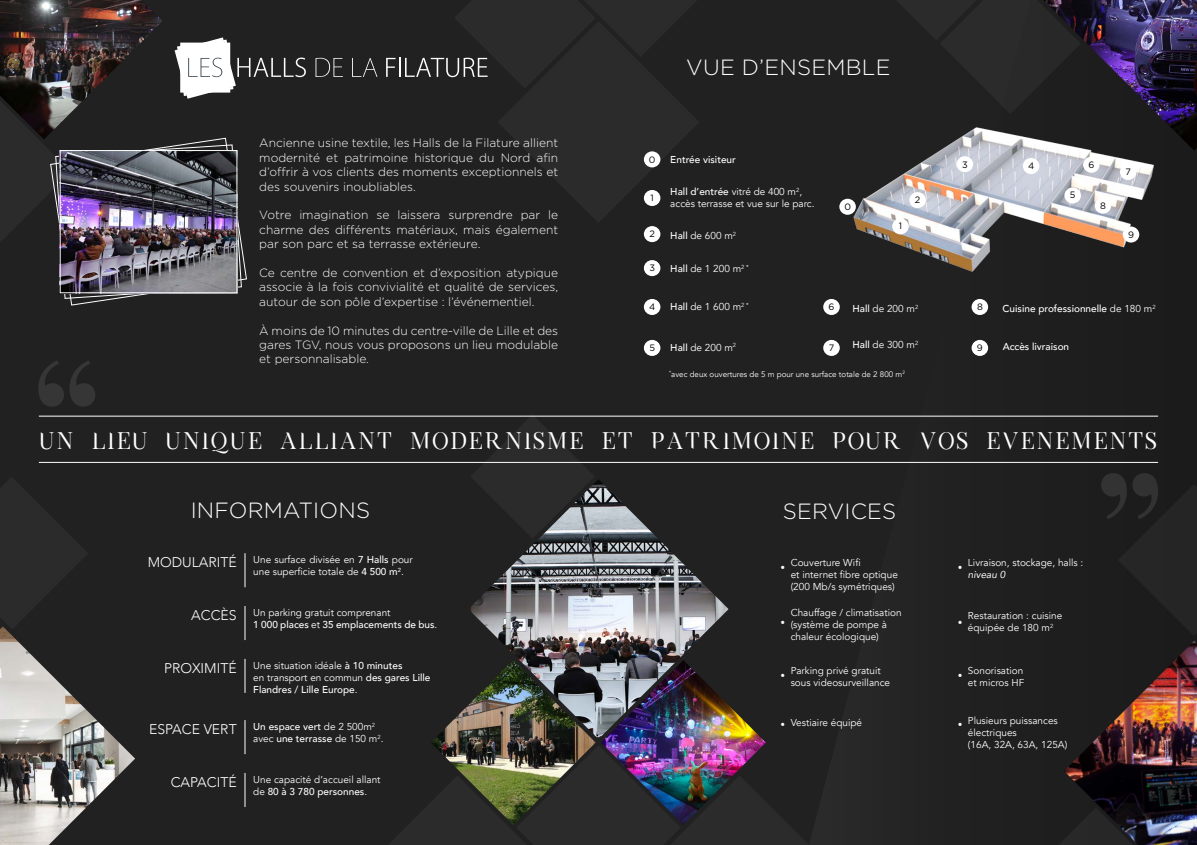
<style>
.page{position:relative;width:1197px;height:845px;background:#fff}
.page>*{position:absolute;margin:0;border:0;box-sizing:border-box;transform-origin:0 0}
.t1{font:23px "Exodus Personal Use Sharpen";color:#fff}
.t2{font:300 22px "Gotham";letter-spacing:.01em;color:#fff}
.t3{font:300 14px "Avenir";color:#fff}
.t4{font:300 12px/14.4px "Gotham";color:#fff;text-align:justify}
.t5{font:12px "Minion Pro";color:#fff}
.t6{font:10px/12px "Avenir";color:#fff}
.t7{font:500 10px/12px "Avenir";color:#fff}
.t8{font:italic 10px "Avenir";color:#fff}
.t9{font:9.2px "Gotham";color:#000}
.t10{font:8px "Avenir";color:#fff}
.s1{font-weight:500}
.s2{font-weight:400}
</style>
<div class="page">
<div style="left:0;top:0;width:1196px;height:845px;background:#212121"></div>
<img style="left:847px;top:127px;width:307px;height:145px">
<div style="left:892px;top:218px;width:16px;height:16px;background:#fff;border-radius:50%"></div>
<div style="left:839px;top:199px;width:16px;height:16px;background:#fff;border-radius:50%"></div>
<div style="left:643px;top:226px;width:17px;height:16px;background:#fff;border-radius:50%"></div>
<div style="left:643px;top:260px;width:17px;height:16px;background:#fff;border-radius:50%"></div>
<div style="left:643px;top:299px;width:17px;height:16px;background:#fff;border-radius:50%"></div>
<div style="left:823px;top:299px;width:16px;height:16px;background:#fff;border-radius:50%"></div>
<div style="left:971px;top:299px;width:16px;height:16px;background:#fff;border-radius:50%"></div>
<div style="left:643px;top:340px;width:17px;height:16px;background:#fff;border-radius:50%"></div>
<div style="left:823px;top:340px;width:16px;height:16px;background:#fff;border-radius:50%"></div>
<div style="left:971px;top:340px;width:16px;height:16px;background:#fff;border-radius:50%"></div>
<div style="left:909px;top:192px;width:16px;height:16px;background:#fff;border-radius:50%"></div>
<div style="left:956px;top:156px;width:17px;height:16px;background:#fff;border-radius:50%"></div>
<div style="left:1022px;top:158px;width:17px;height:16px;background:#fff;border-radius:50%"></div>
<div style="left:1082px;top:157px;width:17px;height:16px;background:#fff;border-radius:50%"></div>
<div style="left:1064px;top:187px;width:16px;height:16px;background:#fff;border-radius:50%"></div>
<div style="left:1119px;top:164px;width:17px;height:16px;background:#fff;border-radius:50%"></div>
<div style="left:1094px;top:198px;width:16px;height:16px;background:#fff;border-radius:50%"></div>
<div style="left:1122px;top:226px;width:17px;height:16px;background:#fff;border-radius:50%"></div>
<img style="left:469px;top:479px;width:259px;height:259px">
<img style="left:431px;top:660px;width:164px;height:85px">
<svg style="left:470px;top:415px;width:124px;height:124px"></svg>
<img style="left:601px;top:660px;width:164px;height:85px">
<img style="left:434px;top:745px;width:329px;height:80px">
<svg style="left:38px;top:361px;width:57px;height:46px"></svg>
<svg style="left:50px;top:37px;width:256px;height:269px"></svg>
<svg style="left:315px;top:58px;width:28px;height:19px"></svg>
<svg style="left:352px;top:58px;width:25px;height:19px"></svg>
<img style="left:0;top:0;width:162px;height:140px">
<img style="left:0;top:626px;width:135px;height:219px">
<hr style="left:39px;top:416px;width:1118px;height:1px;background:#fff">
<hr style="left:39px;top:462px;width:1118px;height:1px;background:#fff">
<hr style="left:244px;top:553px;width:1px;height:34px;background:#fff">
<hr style="left:244px;top:606px;width:1px;height:34px;background:#fff">
<hr style="left:244px;top:659px;width:1px;height:34px;background:#fff">
<hr style="left:244px;top:720px;width:1px;height:34px;background:#fff">
<hr style="left:244px;top:773px;width:1px;height:34px;background:#fff">
<img style="left:1064px;top:641px;width:132px;height:204px">
<img style="left:1043px;top:0;width:153px;height:151px">
<img style="left:1064px;top:807px;width:124px;height:38px">
<svg style="left:643px;top:151px;width:18px;height:55px"></svg>
<svg style="left:386px;top:57px;width:102px;height:21px"></svg>
<svg style="left:1101px;top:473px;width:57px;height:46px"></svg>
<svg style="left:1043px;top:0;width:37px;height:114px"></svg>
<img style="left:62px;top:152px;width:173px;height:139px">
<div style="left:60px;top:150px;width:177px;height:143px;border:1px solid #fff"></div>
<p class="t4" style="left:259px;top:136px;width:300px">Ancienne usine textile, les Halls de la Filature allient modernité et patrimoine historique du Nord afin d’offrir à vos clients des moments exceptionnels et des souvenirs inoubliables.</p>
<p class="t4" style="left:259px;top:208px;width:300px">Votre imagination se laissera surprendre par le charme des différents matériaux, mais également par son parc et sa terrasse extérieure.</p>
<p class="t4" style="left:259px;top:265px;width:300px">Ce centre de convention et d’exposition atypique associe à la fois convivialité et qualité de services, autour de son pôle d’expertise : l’événementiel.</p>
<p class="t4" style="left:259px;top:323px;width:300px">À moins de 10 minutes du centre-ville de Lille et des gares TGV, nous vous proposons un lieu modulable et personnalisable.</p>
<h2 class="t2" style="left:686px;top:53px;width:205px">VUE D’ENSEMBLE</h2>
<p class="t7" style="left:670px;top:153px;width:67px">Entrée visiteur</p>
<p class="t9" style="left:648px;top:154px;width:8px">0</p>
<p class="t9" style="left:650px;top:192px;width:5px">1</p>
<p class="t9" style="left:649px;top:228px;width:7px">2</p>
<p class="t9" style="left:649px;top:262px;width:7px">3</p>
<p class="t9" style="left:649px;top:301px;width:8px">4</p>
<p class="t9" style="left:828px;top:301px;width:7px">6</p>
<p class="t9" style="left:976px;top:301px;width:7px">8</p>
<p class="t9" style="left:649px;top:342px;width:7px">5</p>
<p class="t9" style="left:828px;top:342px;width:7px">7</p>
<p class="t9" style="left:976px;top:342px;width:7px">9</p>
<p class="t9" style="left:961px;top:158px;width:7px">3</p>
<p class="t9" style="left:1027px;top:160px;width:8px">4</p>
<p class="t9" style="left:1088px;top:159px;width:7px">6</p>
<p class="t9" style="left:1069px;top:189px;width:7px">5</p>
<p class="t9" style="left:1125px;top:166px;width:7px">7</p>
<p class="t6" style="left:670px;top:186px;width:146px"><span class="s1">Hall d’entrée</span> vitré de 400 m<sup>2</sup>, accès terrasse et vue sur le parc.</p>
<p class="t9" style="left:914px;top:194px;width:7px">2</p>
<p class="t9" style="left:1099px;top:200px;width:7px">8</p>
<p class="t9" style="left:844px;top:201px;width:8px">0</p>
<p class="t9" style="left:898px;top:220px;width:5px">1</p>
<p class="t9" style="left:1127px;top:229px;width:7px">9</p>
<p class="t6" style="left:670px;top:230px;width:67px"><span class="s1">Hall</span> de 600 m<sup>2</sup></p>
<p class="t6" style="left:670px;top:263px;width:80px"><span class="s1">Hall</span> de 1 200 m<sup>2</sup> <sup>*</sup></p>
<p class="t6" style="left:670px;top:301px;width:80px"><span class="s1">Hall</span> de 1 600 m<sup>2</sup> <sup>*</sup></p>
<p class="t6" style="left:852px;top:303px;width:67px"><span class="s1">Hall</span> de 200 m<sup>2</sup></p>
<p class="t7" style="left:1002px;top:302px;width:154px">Cuisine professionnelle <span class="s2">de 180 m</span><sup>2</sup></p>
<p class="t7" style="left:1002px;top:340px;width:68px">Accès livraison</p>
<p class="t6" style="left:852px;top:339px;width:67px"><span class="s1">Hall</span> de 300 m<sup>2</sup></p>
<p class="t6" style="left:670px;top:341px;width:67px"><span class="s1">Hall</span> de 200 m<sup>2</sup></p>
<p class="t10" style="left:669px;top:369px;width:237px"><sup>*</sup>avec deux ouvertures de 5 m pour une surface totale de 2 800 m<sup>2</sup></p>
<h1 class="t1" style="left:39px;top:430px;width:1120px">UN LIEU UNIQUE ALLIANT MODERNISME ET PATRIMOINE POUR VOS EVENEMENTS</h1>
<h2 class="t2" style="left:191px;top:496px;width:181px">INFORMATIONS</h2>
<h3 class="t3" style="left:148px;top:554px;width:90px">MODULARITÉ</h3>
<p class="t6" style="left:253px;top:554px;width:161px">Une surface divisée en <span class="s1">7 Halls</span> pour une superficie totale de <span class="s1">4 500 m</span><sup>2</sup>.</p>
<h3 class="t3" style="left:191px;top:607px;width:47px">ACCÈS</h3>
<p class="t6" style="left:253px;top:607px;width:185px">Un parking gratuit comprenant<br><span class="s1">1 000 places</span> et <span class="s1">35 emplacements de bus</span>.</p>
<h3 class="t3" style="left:164px;top:660px;width:74px">PROXIMITÉ</h3>
<p class="t7" style="left:253px;top:659px;width:179px"><span class="s2">Une situation idéale</span> à 10 minutes<br><span class="s2">en transport en commun</span> des gares Lille<br>Flandres / Lille Europe<span class="s2">.</span></p>
<h3 class="t3" style="left:149px;top:721px;width:89px">ESPACE VERT</h3>
<p class="t7" style="left:253px;top:720px;width:132px">Un espace vert <span class="s2">de 2 500m</span><sup>2 </sup><span class="s2">avec</span> une terrasse <span class="s2">de 150 m</span><sup>2</sup><span class="s2">.</span></p>
<h3 class="t3" style="left:171px;top:774px;width:67px">CAPACITÉ</h3>
<p class="t6" style="left:253px;top:773px;width:129px">Une capacité d’accueil allant de <span class="s1">80 à 3 780 personnes</span>.</p>
<h2 class="t2" style="left:782px;top:497px;width:115px">SERVICES</h2>
<p class="t6" style="left:790px;top:556px;width:109px">Couverture Wifi<br>et internet fibre optique (200 Mb/s symétriques)</p>
<p class="t6" style="left:967px;top:556px;width:117px">Livraison, stockage, halls :</p>
<p class="t5" style="left:780px;top:558px;width:6px">•</p>
<p class="t5" style="left:957px;top:558px;width:6px">•</p>
<p class="t8" style="left:967px;top:568px;width:39px">niveau 0</p>
<p class="t6" style="left:790px;top:606px;width:112px">Chauffage / climatisation (système de pompe à chaleur écologique)</p>
<p class="t6" style="left:790px;top:664px;width:101px">Parking privé gratuit sous videosurveillance</p>
<p class="t6" style="left:967px;top:610px;width:96px">Restauration : cuisine équipée de 180 m<sup>2</sup></p>
<p class="t6" style="left:967px;top:664px;width:58px">Sonorisation et micros HF</p>
<p class="t6" style="left:967px;top:714px;width:101px">Plusieurs puissances électriques<br>(16A, 32A, 63A, 125A)</p>
<p class="t5" style="left:780px;top:613px;width:6px">•</p>
<p class="t5" style="left:957px;top:613px;width:6px">•</p>
<p class="t5" style="left:957px;top:666px;width:6px">•</p>
<p class="t5" style="left:780px;top:666px;width:6px">•</p>
<p class="t6" style="left:790px;top:717px;width:73px">Vestiaire équipé</p>
<p class="t5" style="left:780px;top:714px;width:6px">•</p>
<p class="t5" style="left:957px;top:714px;width:6px">•</p>
</div>
